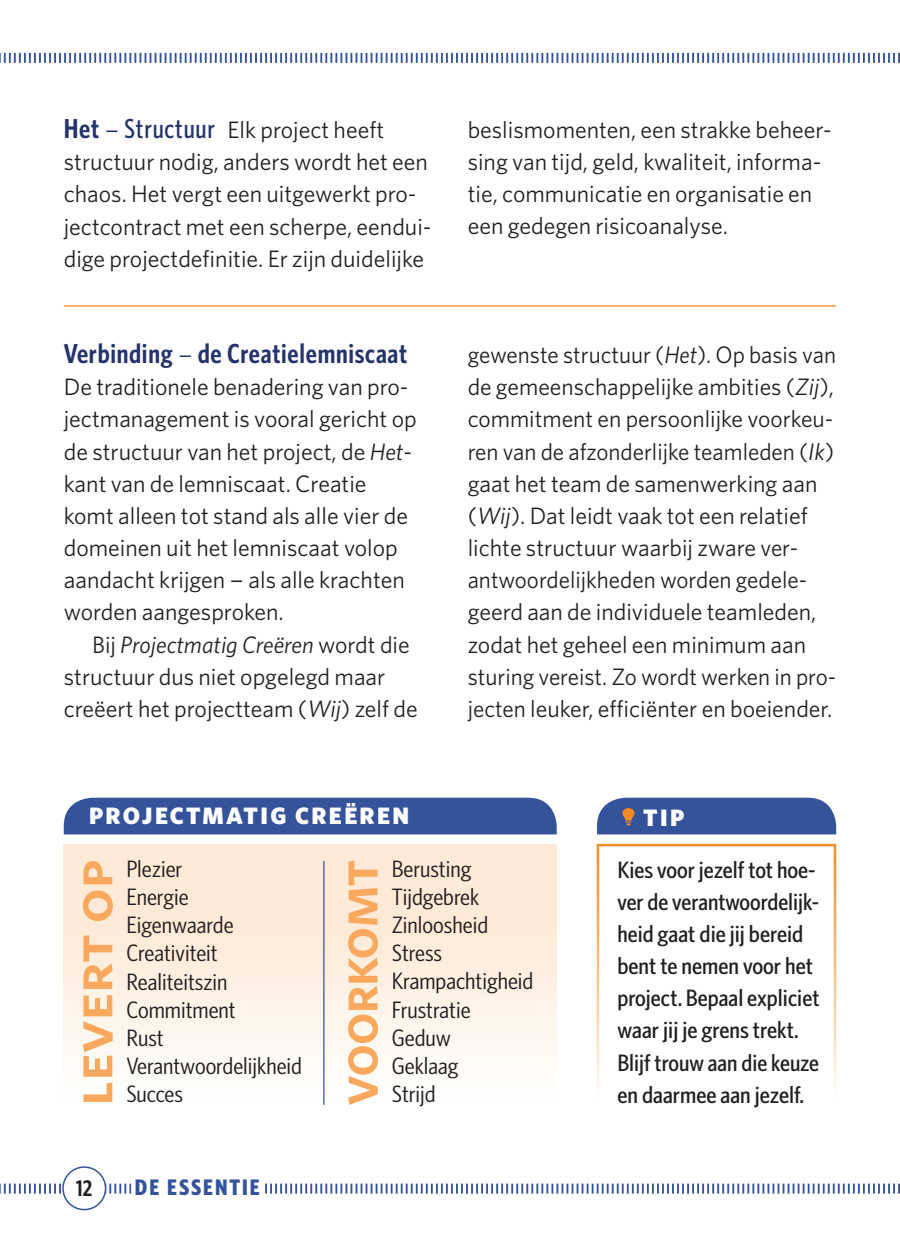
<style>
.page{position:relative;width:900px;height:1255px;background:#fff}
.page>*{position:absolute;margin:0;border:0;box-sizing:border-box;transform-origin:0 0}
.t1{font:56.25px "Whitney Semibold SC";color:#f9a85d;scale:1.1 1}
.t2{font:56.25px "Whitney Semibold SC";letter-spacing:-.02em;color:#f9a85d}
.t3{font:600 27.5px "Whitney Condensed";letter-spacing:.025em;color:#24336b}
.t4{font:23.75px/32.2px "Whitney";color:#231f20}
.t5{font:23.75px/28px "Whitney Condensed";color:#231f20;scale:1.1 1}
.t6{font:500 23.75px/32.2px "Whitney Condensed";color:#231f20;scale:1.09 1}
.t7{font:23.75px "Whitney Black SC";letter-spacing:.1em;color:#fff}
.t8{font:700 22.5px "Whitney Condensed";letter-spacing:.085em;color:#35539a}
.t9{font:600 22.5px "Whitney Condensed";color:#231f20}
.s1{font-family:"Whitney Condensed";font-weight:600;font-size:27.5px;color:#24336b}
.s2{color:#24336b}
.s3{font-family:"Whitney Condensed";font-weight:500;font-size:27.5px;color:#24336b}
.s4{font-family:"Whitney";font-weight:400;font-size:23.75px}
.s5{font-style:italic}
</style>
<div class="page">
<svg style="left:0;top:1183px;width:900px;height:10px"></svg>
<svg style="left:0;top:53px;width:900px;height:10px"></svg>
<div style="left:63px;top:1166px;width:43px;height:43px;background:#fff;border-radius:50%"></div>
<div style="left:62px;top:1166px;width:44px;height:44px;border:2px solid #35539a;border-radius:50%"></div>
<div style="left:131px;top:1181px;width:131px;height:13px;background:#fff"></div>
<div style="left:597px;top:843px;width:239px;height:260px;border:2px solid #fff"></div>
<svg style="left:597px;top:797px;width:239px;height:37px;background:#435d9d"></svg>
<div style="left:64px;top:844px;width:493px;height:258px;background:linear-gradient(to bottom,#fee5cd,#fefdfa)"></div>
<div style="left:64px;top:797px;width:493px;height:37px;background:#35539a"></div>
<hr style="left:64px;top:305px;width:772px;height:1px;background:#f6891f">
<hr style="left:323px;top:860px;width:2px;height:244px;background:#35539a">
<p class="t4" style="left:64px;top:113px;width:369px"><span class="s1">Het</span> <span class="s2">–</span> <span class="s3">Structuur</span> Elk project heeft structuur nodig, anders wordt het een chaos. Het vergt een uitgewerkt pro&shy;jectcontract met een scherpe, eendui&shy;dige projectdefinitie. Er zijn duidelijke</p>
<p class="t4" style="left:468px;top:113px;width:366px">beslismomenten, een strakke beheer&shy;sing van tijd, geld, kwaliteit, informa&shy;tie, communicatie en organisatie en een gedegen risicoanalyse.</p>
<p class="t3" style="left:64px;top:338px;width:345px">Verbinding <span class="s4">–</span> de Creatielemniscaat</p>
<p class="t4" style="left:64px;top:370px;width:355px">De traditionele benadering van pro&shy;jectmanagement is vooral gericht op de structuur van het project, de <span class="s5">Het&shy;</span>kant van de lemniscaat. Creatie komt alleen tot stand als alle vier de domeinen uit het lemniscaat volop aandacht krijgen – als alle krachten worden aangesproken.</p>
<p class="t4" style="left:64px;top:627px;width:356px;text-indent:28px">Bij <span class="s5">Projectmatig Creëren</span> wordt die structuur dus niet opgelegd maar creëert het projectteam (<span class="s5">Wij</span>) zelf de</p>
<p class="t4" style="left:468px;top:338px;width:370px">gewenste structuur (<span class="s5">Het</span>). Op basis van de gemeenschappelijke ambities (<span class="s5">Zij</span>), commitment en persoonlijke voorkeu&shy;ren van de afzonderlijke teamleden (<span class="s5">Ik</span>) gaat het team de samenwerking aan (<span class="s5">Wij</span>). Dat leidt vaak tot een relatief lichte structuur waarbij zware ver--- antwoordelijkheden worden gedele&shy;geerd aan de individuele teamleden, zodat het geheel een minimum aan sturing vereist. Zo wordt werken in pro&shy;jecten leuker, efficiënter en boeiender.</p>
<p class="t7" style="left:89px;top:801px;width:322px">PROJECTMATIG CREËREN</p>
<p class="t7" style="left:643px;top:802px;width:42px">TIP</p>
<p class="t5" style="left:126px;top:854px;width:161px">Plezier<br>Energie<br>Eigenwaarde<br>Creativiteit<br>Realiteitszin<br>Commitment<br>Rust<br>Verantwoordelijkheid<br>Succes</p>
<p class="t5" style="left:392px;top:854px;width:130px">Berusting<br>Tijdgebrek<br>Zinloosheid<br>Stress<br>Krampachtigheid<br>Frustratie<br>Geduw<br>Geklaag<br>Strijd</p>
<p class="t6" style="left:617px;top:852px;width:187px">Kies voor jezelf tot hoe&shy;ver de verantwoordelijk&shy;heid gaat die jij bereid bent te nemen voor het project. Bepaal expliciet waar jij je grens trekt.<br>Blijf trouw aan die keuze en daarmee aan jezelf.</p>
<h1 class="t1" style="left:59px;top:1105px;width:225px;rotate:-90deg">levert op</h1>
<h1 class="t2" style="left:324px;top:1105px;width:248px;rotate:-90deg">voorkomt</h1>
<p class="t9" style="left:76px;top:1175px;width:18px">12</p>
<p class="t8" style="left:135px;top:1174px;width:126px">DE ESSENTIE</p>
</div>
